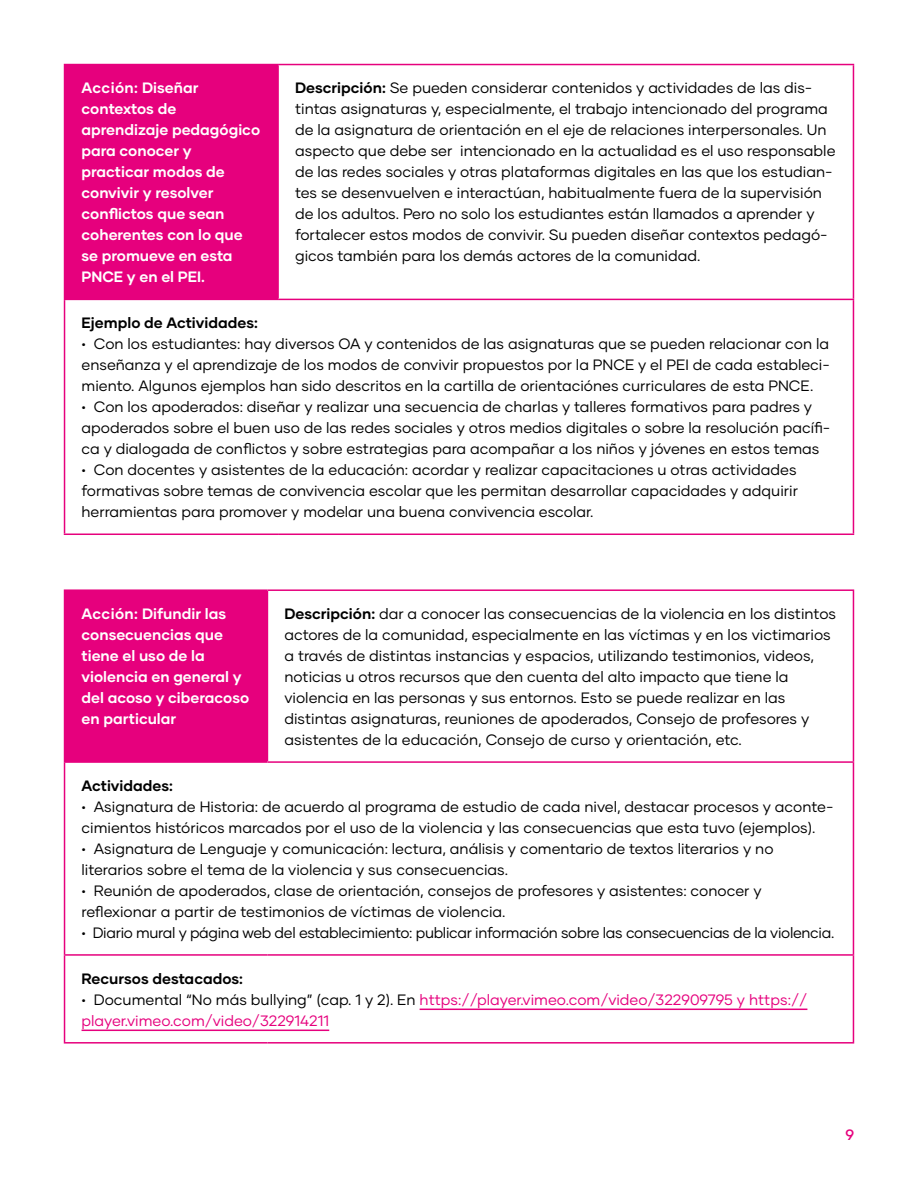
<style>
.page{position:relative;width:918px;height:1188px;background:#fff}
.page>*{position:absolute;margin:0;border:0;box-sizing:border-box;transform-origin:0 0}
.t1{font:15px/21px "Gilmer";color:#000}
.t2{font:700 15px/21px "Gilmer";color:#fff}
.t3{font:15px/21px "Gilmer";color:#e6007d}
.t4{font:15px "Gilmer";letter-spacing:-.02em;color:#000}
.t5{font:700 15px "Gilmer";color:#000}
.t6{font:500 15px "Gilmer";color:#e6007d}
.s1{font-weight:700}
.s2{color:#000}
</style>
<div class="page">
<div style="left:65px;top:65px;width:213px;height:234px;background:#e6007d"></div>
<hr style="left:64px;top:65px;width:1px;height:234px;background:#e6007d">
<hr style="left:64px;top:64px;width:214px;height:1px;background:#e6007d">
<hr style="left:277px;top:65px;width:2px;height:234px;background:#e6007d">
<hr style="left:278px;top:64px;width:576px;height:1px;background:#e6007d">
<hr style="left:853px;top:65px;width:1px;height:234px;background:#e6007d">
<hr style="left:64px;top:300px;width:1px;height:234px;background:#e6007d">
<hr style="left:64px;top:299px;width:214px;height:1px;background:#e6007d">
<hr style="left:64px;top:534px;width:214px;height:1px;background:#e6007d">
<hr style="left:278px;top:534px;width:576px;height:1px;background:#e6007d">
<hr style="left:278px;top:299px;width:576px;height:1px;background:#e6007d">
<hr style="left:853px;top:300px;width:1px;height:234px;background:#e6007d">
<div style="left:65px;top:590px;width:202px;height:172px;background:#e6007d"></div>
<hr style="left:64px;top:591px;width:1px;height:170px;background:#e6007d">
<hr style="left:64px;top:589px;width:203px;height:2px;background:#e6007d">
<hr style="left:267px;top:591px;width:1px;height:170px;background:#e6007d">
<hr style="left:267px;top:589px;width:587px;height:2px;background:#e6007d">
<hr style="left:853px;top:591px;width:1px;height:170px;background:#e6007d">
<hr style="left:64px;top:763px;width:1px;height:191px;background:#e6007d">
<hr style="left:64px;top:761px;width:203px;height:2px;background:#e6007d">
<hr style="left:267px;top:761px;width:587px;height:2px;background:#e6007d">
<hr style="left:853px;top:763px;width:1px;height:191px;background:#e6007d">
<hr style="left:64px;top:956px;width:1px;height:86px;background:#e6007d">
<hr style="left:64px;top:954px;width:203px;height:2px;background:#e6007d">
<hr style="left:267px;top:954px;width:587px;height:2px;background:#e6007d">
<hr style="left:64px;top:1042px;width:203px;height:2px;background:#e6007d">
<hr style="left:267px;top:1042px;width:587px;height:2px;background:#e6007d">
<hr style="left:853px;top:956px;width:1px;height:86px;background:#e6007d">
<hr style="left:420px;top:1009px;width:387px;height:1px;background:#e6007d">
<hr style="left:82px;top:1030px;width:247px;height:1px;background:#e6007d">
<p class="t2" style="left:82px;top:78px;width:180px">Acción: Diseñar contextos de aprendizaje pedagógico para conocer y practicar modos de convivir y resolver conflictos que sean coherentes con lo que se promueve en esta<br>PNCE y en el PEI.</p>
<p class="t1" style="left:295px;top:77px;width:542px"><span class="s1">Descripción:</span> Se pueden considerar contenidos y actividades de las dis&shy;tintas asignaturas y, especialmente, el trabajo intencionado del programa de la asignatura de orientación en el eje de relaciones interpersonales. Un aspecto que debe ser intencionado en la actualidad es el uso responsable de las redes sociales y otras plataformas digitales en las que los estudian&shy;tes se desenvuelven e interactúan, habitualmente fuera de la supervisión de los adultos. Pero no solo los estudiantes están llamados a aprender y fortalecer estos modos de convivir. Su pueden diseñar contextos pedagó&shy;gicos también para los demás actores de la comunidad.</p>
<p class="t5" style="left:82px;top:314px;width:178px">Ejemplo de Actividades:</p>
<p class="t1" style="left:82px;top:333px;width:750px;text-align:justify">• Con los estudiantes: hay diversos OA y contenidos de las asignaturas que se pueden relacionar con la enseñanza y el aprendizaje de los modos de convivir propuestos por la PNCE y el PEI de cada estableci&shy;miento. Algunos ejemplos han sido descritos en la cartilla de orientaciónes curriculares de esta PNCE.</p>
<p class="t1" style="left:82px;top:396px;width:750px">• Con los apoderados: diseñar y realizar una secuencia de charlas y talleres formativos para padres y apoderados sobre el buen uso de las redes sociales y otros medios digitales o sobre la resolución pacífi&shy;ca y dialogada de conflictos y sobre estrategias para acompañar a los niños y jóvenes en estos temas</p>
<p class="t1" style="left:82px;top:459px;width:718px;text-align:justify">• Con docentes y asistentes de la educación: acordar y realizar capacitaciones u otras actividades formativas sobre temas de convivencia escolar que les permitan desarrollar capacidades y adquirir herramientas para promover y modelar una buena convivencia escolar.</p>
<p class="t2" style="left:82px;top:603px;width:169px">Acción: Difundir las consecuencias que tiene el uso de la violencia en general y del acoso y ciberacoso en particular</p>
<p class="t1" style="left:284px;top:603px;width:553px"><span class="s1">Descripción:</span> dar a conocer las consecuencias de la violencia en los distintos actores de la comunidad, especialmente en las víctimas y en los victimarios a través de distintas instancias y espacios, utilizando testimonios, videos, noticias u otros recursos que den cuenta del alto impacto que tiene la violencia en las personas y sus entornos. Esto se puede realizar en las distintas asignaturas, reuniones de apoderados, Consejo de profesores y asistentes de la educación, Consejo de curso y orientación, etc.</p>
<p class="t5" style="left:82px;top:776px;width:93px">Actividades:</p>
<p class="t1" style="left:82px;top:796px;width:754px">• Asignatura de Historia: de acuerdo al programa de estudio de cada nivel, destacar procesos y aconte&shy;cimientos históricos marcados por el uso de la violencia y las consecuencias que esta tuvo (ejemplos).</p>
<p class="t1" style="left:82px;top:838px;width:694px">• Asignatura de Lenguaje y comunicación: lectura, análisis y comentario de textos literarios y no literarios sobre el tema de la violencia y sus consecuencias.</p>
<p class="t1" style="left:82px;top:880px;width:682px">• Reunión de apoderados, clase de orientación, consejos de profesores y asistentes: conocer y reflexionar a partir de testimonios de víctimas de violencia.</p>
<p class="t4" style="left:82px;top:923px;width:754px">• Diario mural y página web del establecimiento: publicar información sobre las consecuencias de la violencia.</p>
<p class="t5" style="left:82px;top:969px;width:163px">Recursos destacados:</p>
<p class="t3" style="left:82px;top:989px;width:727px"><span class="s2">• Documental “No más bullying” (cap. 1 y 2). En</span> https://player.vimeo.com/video/322909795 y https:// player.vimeo.com/video/322914211</p>
<p class="t6" style="left:846px;top:1126px;width:11px">9</p>
</div>
